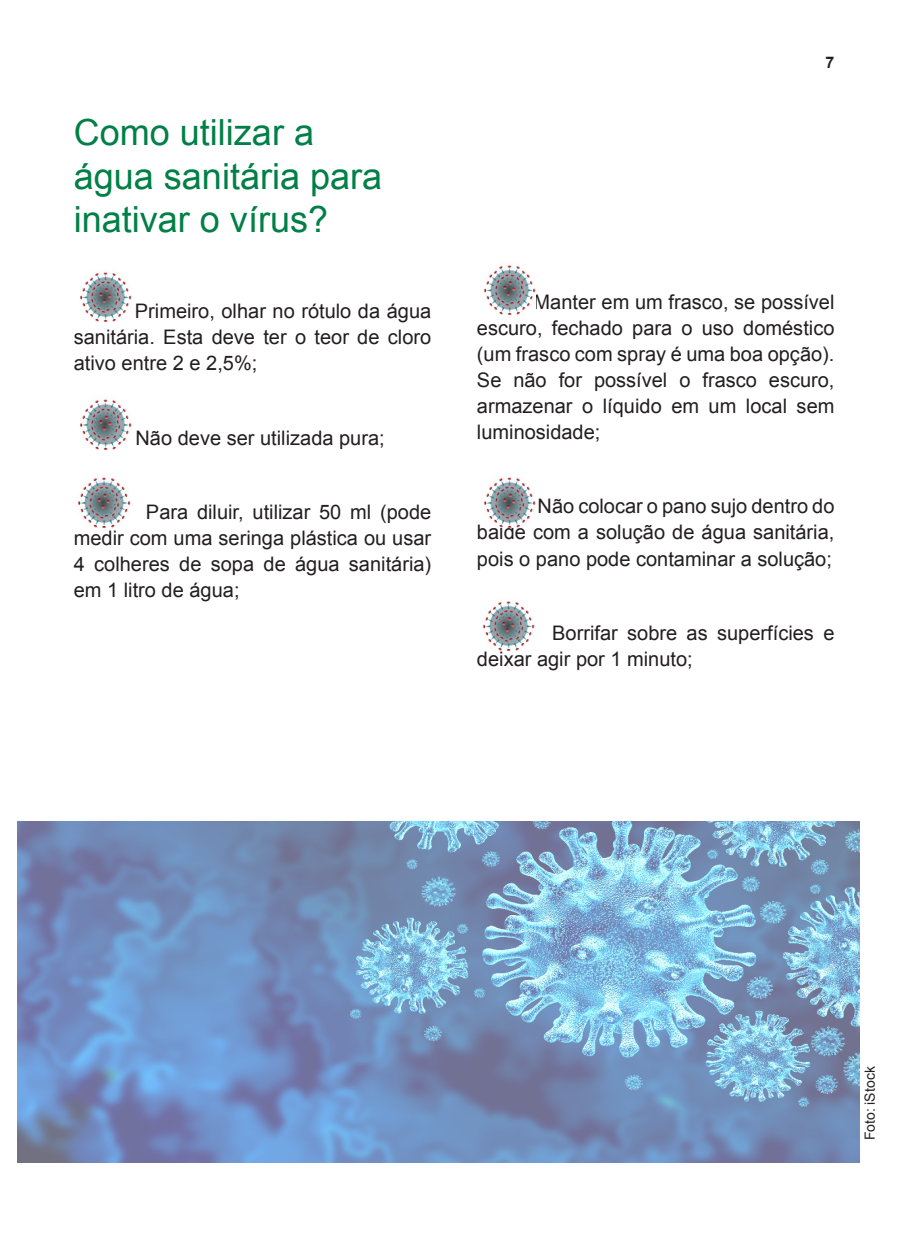
<style>
.page{position:relative;width:908px;height:1248px;background:#fff}
.page>*{position:absolute;margin:0;border:0;box-sizing:border-box;transform-origin:0 0}
.TITULO_1{font:36px/43.2px "Arial";color:#007f46}
.MIOLO{font:20px/26px "Arial";color:#231f20;text-align:justify}
.t1{font:700 16px "Arial";color:#231f20}
.CREDITO_FOTO{font:14px "Arial";color:#231f20}
</style>
<div class="page">
<img style="left:81px;top:272px;width:51px;height:50px">
<img style="left:81px;top:399px;width:51px;height:50px">
<img style="left:79px;top:477px;width:51px;height:50px">
<img style="left:484px;top:265px;width:51px;height:50px">
<img style="left:484px;top:477px;width:51px;height:50px">
<img style="left:483px;top:601px;width:51px;height:49px">
<img style="left:17px;top:821px;width:841px;height:341px">
<p class="TITULO_1" style="left:74px;top:111px;width:310px">Como utilizar a água sanitária para inativar o vírus?</p>
<p class="MIOLO" style="left:74px;top:298px;width:359px;text-indent:61px">Primeiro, olhar no rótulo da água sanitária. Esta deve ter o teor de cloro ativo entre 2 e 2,5%;</p>
<p class="MIOLO" style="left:135px;top:424px;width:250px">Não deve ser utilizada pura;</p>
<p class="MIOLO" style="left:74px;top:499px;width:359px;text-indent:72px">Para diluir, utilizar 50 ml (pode medir com uma seringa plástica ou usar 4 colheres de sopa de água sanitária) em 1 litro de água;</p>
<p class="t1" style="left:825px;top:51px;width:10px">7</p>
<p class="MIOLO" style="left:477px;top:288px;width:359px;text-indent:57px">Manter em um frasco, se possível escuro, fechado para o uso doméstico (um frasco com spray é uma boa opção).<br>Se não for possível o frasco escuro, armazenar o líquido em um local sem luminosidade;</p>
<p class="MIOLO" style="left:477px;top:493px;width:359px;text-indent:61px">Não colocar o pano sujo dentro do balde com a solução de água sanitária, pois o pano pode contaminar a solução;</p>
<p class="MIOLO" style="left:477px;top:620px;width:359px;text-indent:75px">Borrifar sobre as superfícies e deixar agir por 1 minuto;</p>
<p class="CREDITO_FOTO" style="left:859px;top:1140px;width:75px;rotate:-90deg">Foto: iStock</p>
</div>
